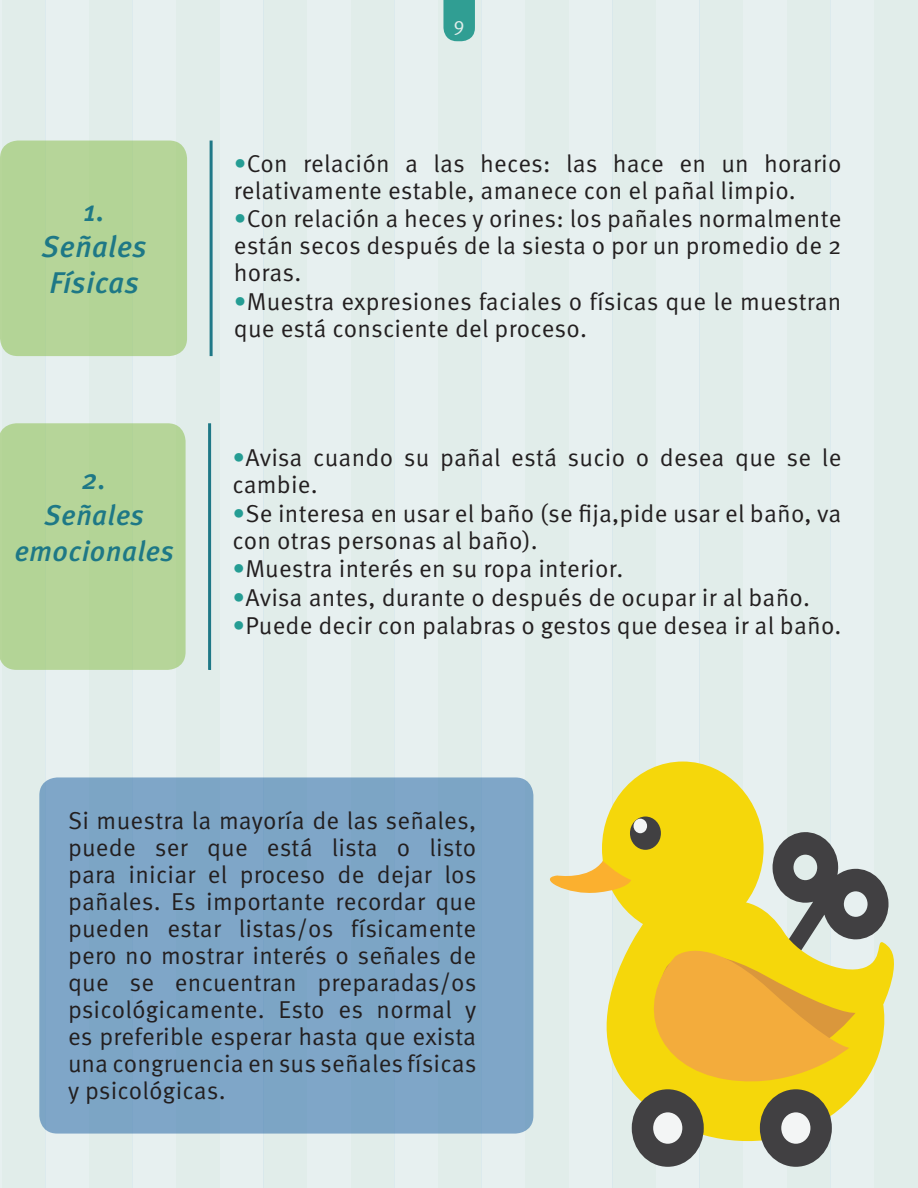
<style>
.page{position:relative;width:918px;height:1188px;background:#fff}
.page>*{position:absolute;margin:0;border:0;box-sizing:border-box;transform-origin:0 0}
.t1{font:italic 500 30px/36px "Meta Pro";letter-spacing:.01em;color:#1e7886;text-align:center}
.t2{font:italic 500 28.5px/36px "Meta Pro";letter-spacing:.01em;color:#1e7886;text-align:center}
.t3{font:24.45px/27px "Meta Pro";letter-spacing:.01em;color:#231f20}
.t4{font:19.5px "Meta Pro";color:#fff}
.s1{color:#259d94}
</style>
<div class="page">
<hr style="left:0;top:0;width:2px;height:1188px;background:#81b0d8">
<div style="left:2px;top:0;width:43px;height:1188px;background:#e1edea"></div>
<div style="left:45px;top:0;width:44px;height:1188px;background:#e7f0f0"></div>
<div style="left:89px;top:0;width:44px;height:1188px;background:#e1edea"></div>
<div style="left:133px;top:0;width:43px;height:1188px;background:#e7f0f0"></div>
<div style="left:176px;top:0;width:44px;height:1188px;background:#e1edea"></div>
<div style="left:220px;top:0;width:44px;height:1188px;background:#e7f0f0"></div>
<div style="left:264px;top:0;width:43px;height:1188px;background:#e1edea"></div>
<div style="left:307px;top:0;width:44px;height:1188px;background:#e7f0f0"></div>
<div style="left:351px;top:0;width:43px;height:1188px;background:#e1edea"></div>
<div style="left:394px;top:0;width:44px;height:1188px;background:#e7f0f0"></div>
<div style="left:438px;top:0;width:44px;height:1188px;background:#e1edea"></div>
<div style="left:482px;top:0;width:43px;height:1188px;background:#e7f0f0"></div>
<div style="left:525px;top:0;width:44px;height:1188px;background:#e1edea"></div>
<div style="left:569px;top:0;width:43px;height:1188px;background:#e7f0f0"></div>
<div style="left:612px;top:0;width:44px;height:1188px;background:#e1edea"></div>
<div style="left:656px;top:0;width:44px;height:1188px;background:#e7f0f0"></div>
<div style="left:700px;top:0;width:43px;height:1188px;background:#e1edea"></div>
<div style="left:743px;top:0;width:44px;height:1188px;background:#e7f0f0"></div>
<div style="left:787px;top:0;width:44px;height:1188px;background:#e1edea"></div>
<div style="left:874px;top:0;width:44px;height:1188px;background:#e1edea"></div>
<div style="left:831px;top:0;width:43px;height:1188px;background:#e7f0f0"></div>
<div style="left:0;top:141px;width:187px;height:215px;background:#b3d496;border-radius:18px"></div>
<div style="left:0;top:423px;width:186px;height:247px;background:#b3d496"></div>
<div style="left:210px;top:141px;width:3px;height:215px;border:2px solid #1e7886"></div>
<div style="left:208px;top:423px;width:3px;height:247px;border:2px solid #1e7886"></div>
<div style="left:39px;top:777px;width:494px;height:357px;background:#7fa6c8;border-radius:18px"></div>
<div style="left:602px;top:762px;width:162px;height:173px;background:#f5d70b;border-radius:50%"></div>
<svg style="left:631px;top:947px;width:263px;height:223px"></svg>
<svg style="left:550px;top:832px;width:339px;height:259px"></svg>
<div style="left:630px;top:817px;width:31px;height:33px;background:#414042;border-radius:50%"></div>
<div style="left:632px;top:1089px;width:72px;height:78px;background:#414042;border-radius:50%"></div>
<div style="left:653px;top:1112px;width:29px;height:32px;background:#f3f5f5;border-radius:50%"></div>
<div style="left:760px;top:1089px;width:72px;height:78px;background:#414042;border-radius:50%"></div>
<div style="left:781px;top:1112px;width:29px;height:32px;background:#f3f5f5;border-radius:50%"></div>
<div style="left:634px;top:819px;width:13px;height:14px;background:#f3f5f5;border-radius:50%"></div>
<p class="t1" style="left:42px;top:193px;width:107px">1.<br>Señales<br>Físicas</p>
<p class="t2" style="left:14px;top:462px;width:161px">2.<br>Señales emocionales</p>
<p class="t4" style="left:453px;top:12px;width:13px">9</p>
<p class="t3" style="left:234px;top:151px;width:609px"><span class="s1">•</span>Con relación a las heces: las hace en un horario relativamente estable, amanece con el pañal limpio.</p>
<p class="t3" style="left:234px;top:206px;width:609px;text-align:justify"><span class="s1">•</span>Con relación a heces y orines: los pañales normalmente están secos después de la siesta o por un promedio de 2 horas.</p>
<p class="t3" style="left:234px;top:289px;width:609px"><span class="s1">•</span>Muestra expresiones faciales o físicas que le muestran que está consciente del proceso.</p>
<p class="t3" style="left:232px;top:445px;width:611px"><span class="s1">•</span>Avisa cuando su pañal está sucio o desea que se le cambie.</p>
<p class="t3" style="left:232px;top:500px;width:611px"><span class="s1">•</span>Se interesa en usar el baño (se fija,pide usar el baño, va con otras personas al baño).</p>
<p class="t3" style="left:232px;top:556px;width:393px"><span class="s1">•</span>Muestra interés en su ropa interior.</p>
<p class="t3" style="left:232px;top:584px;width:579px"><span class="s1">•</span>Avisa antes, durante o después de ocupar ir al baño.</p>
<p class="t3" style="left:232px;top:613px;width:611px"><span class="s1">•</span>Puede decir con palabras o gestos que desea ir al baño.</p>
<p class="t3" style="left:68px;top:808px;width:410px;text-align:justify">Si muestra la mayoría de las señales, puede ser que está lista o listo para iniciar el proceso de dejar los pañales. Es importante recordar que pueden estar listas/os físicamente pero no mostrar interés o señales de que se encuentran preparadas/os psicológicamente. Esto es normal y es preferible esperar hasta que exista una congruencia en sus señales físicas y psicológicas.</p>
</div>
